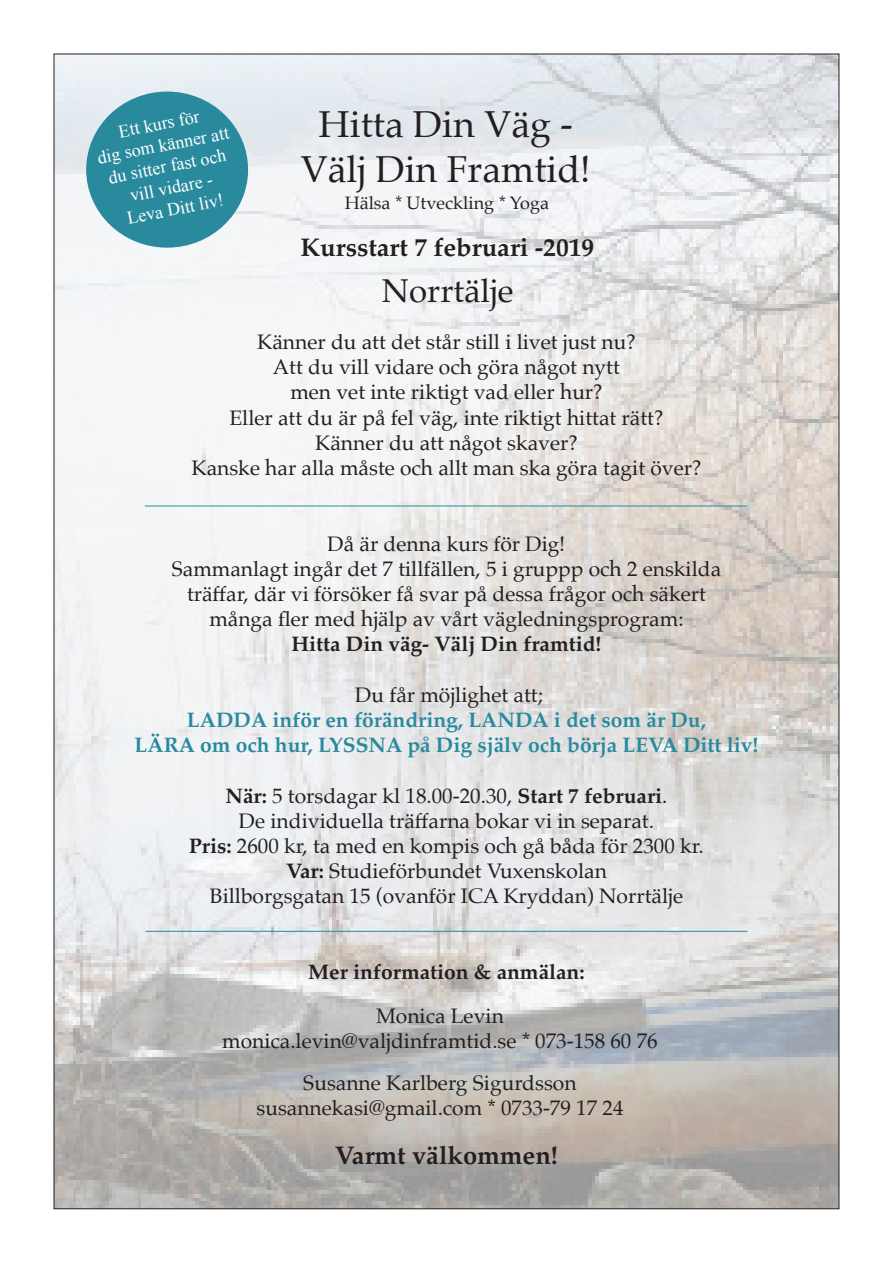
<style>
.page{position:relative;width:893px;height:1263px;background:#fff}
.page>*{position:absolute;margin:0;border:0;box-sizing:border-box;transform-origin:0 0}
.t1{font:37.5px "Palatino";color:#231f20}
.t2{font:33px "Palatino";color:#231f20}
.t3{font:700 25.5px "Palatino";color:#231f20}
.t4{font:21px "Palatino";color:#231f20}
.t5{font:700 21px "Palatino";color:#298a9e}
.t6{font:700 21px "Palatino";color:#231f20}
.t7{font:18px/21.6px "Times New Roman";color:#fff;text-align:center}
.t8{font:18px "Palatino";color:#231f20}
.s1{font-weight:700}
</style>
<div class="page">
<img style="left:56px;top:56px;width:781px;height:1151px">
<div style="left:86px;top:92px;width:162px;height:156px;background:#298a9e;border-radius:50%"></div>
<hr style="left:145px;top:931px;width:602px;height:1px;background:#298a9e">
<hr style="left:145px;top:506px;width:602px;height:1px;background:#298a9e">
<p class="t7" style="left:117px;top:121px;width:84px;rotate:-11deg">Ett kurs för</p>
<p class="t7" style="left:96px;top:147px;width:135px;rotate:-11deg">dig som känner att du sitter fast och vill vidare -</p>
<p class="t7" style="left:125px;top:207px;width:100px;rotate:-11deg">Leva Ditt liv!</p>
<p class="t1" style="left:319px;top:93px;width:256px">Hitta Din Väg -</p>
<p class="t1" style="left:301px;top:138px;width:292px">Välj Din Framtid!</p>
<p class="t8" style="left:345px;top:188px;width:206px">Hälsa * Utveckling * Yoga</p>
<p class="t3" style="left:300px;top:225px;width:295px">Kursstart 7 februari -2019</p>
<p class="t2" style="left:382px;top:263px;width:133px">Norrtälje</p>
<p class="t4" style="left:257px;top:324px;width:380px">Känner du att det står still i livet just nu?</p>
<p class="t4" style="left:273px;top:349px;width:349px">Att du vill vidare och göra något nytt</p>
<p class="t4" style="left:290px;top:375px;width:314px">men vet inte riktigt vad eller hur?</p>
<p class="t4" style="left:229px;top:400px;width:435px">Eller att du är på fel väg, inte riktigt hittat rätt?</p>
<p class="t4" style="left:315px;top:425px;width:264px">Känner du att något skaver?</p>
<p class="t4" style="left:191px;top:450px;width:512px">Kanske har alla måste och allt man ska göra tagit över?</p>
<p class="t4" style="left:328px;top:526px;width:239px">Då är denna kurs för Dig!</p>
<p class="t4" style="left:172px;top:551px;width:551px">Sammanlagt ingår det 7 tillfällen, 5 i gruppp och 2 enskilda</p>
<p class="t4" style="left:187px;top:576px;width:520px">träffar, där vi försöker få svar på dessa frågor och säkert</p>
<p class="t4" style="left:209px;top:601px;width:476px">många fler med hjälp av vårt vägledningsprogram:</p>
<p class="t6" style="left:292px;top:626px;width:311px">Hitta Din väg- Välj Din framtid!</p>
<p class="t4" style="left:355px;top:677px;width:189px">Du får möjlighet att;</p>
<p class="t5" style="left:187px;top:702px;width:520px">LADDA inför en förändring, LANDA i det som är Du,</p>
<p class="t5" style="left:135px;top:727px;width:625px">LÄRA om och hur, LYSSNA på Dig själv och börja LEVA Ditt liv!</p>
<p class="t4" style="left:225px;top:778px;width:443px"><span class="s1">När:</span> 5 torsdagar kl 18.00-20.30, <span class="s1">Start 7 februari</span>.</p>
<p class="t4" style="left:239px;top:803px;width:417px">De individuella träffarna bokar vi in separat.</p>
<p class="t4" style="left:189px;top:828px;width:516px"><span class="s1">Pris:</span> 2600 kr, ta med en kompis och gå båda för 2300 kr.</p>
<p class="t4" style="left:286px;top:853px;width:322px"><span class="s1">Var:</span> Studieförbundet Vuxenskolan</p>
<p class="t4" style="left:210px;top:879px;width:475px">Billborgsgatan 15 (ovanför ICA Kryddan) Norrtälje</p>
<p class="t6" style="left:308px;top:954px;width:278px">Mer information &amp; anmälan:</p>
<p class="t4" style="left:376px;top:998px;width:129px">Monica Levin</p>
<p class="t4" style="left:222px;top:1023px;width:437px">monica.levin@valjdinframtid.se * 073-158 60 76</p>
<p class="t4" style="left:303px;top:1065px;width:275px">Susanne Karlberg Sigurdsson</p>
<p class="t4" style="left:256px;top:1090px;width:369px">susannekasi@gmail.com * 0733-79 17 24</p>
<p class="t3" style="left:335px;top:1133px;width:225px">Varmt välkommen!</p>
</div>
